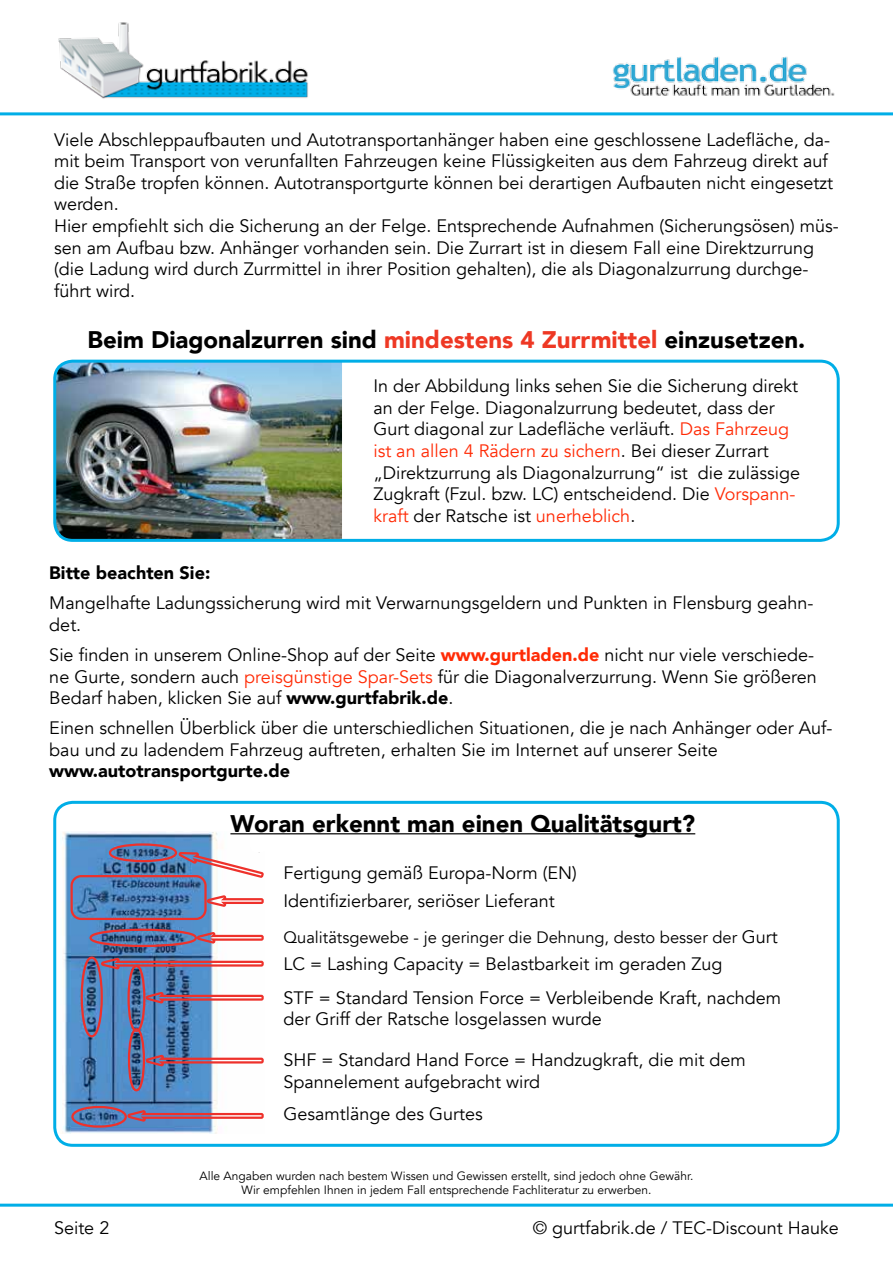
<style>
.page{position:relative;width:893px;height:1263px;background:#fff}
.page>*{position:absolute;margin:0;border:0;box-sizing:border-box;transform-origin:0 0}
.t1{font:900 24px "Avenir";color:#000}
.t2{font:18px/21.6px "Avenir";color:#000}
.t3{font:900 18px "Avenir";color:#000}
.t4{font:16.5px "Avenir";color:#000}
.t5{font:12px/14.4px "Avenir";color:#000;text-align:center}
.s1{color:#ee3824}
.s2{color:#ff2b06}
.s3{font-weight:900;color:#ff2b06}
.s4{font-weight:900}
.s5{font-size:18px}
</style>
<div class="page">
<img style="left:55px;top:361px;width:287px;height:177px">
<div style="left:53px;top:360px;width:787px;height:182px;border:3px solid #00aee7;border-radius:18px"></div>
<img style="left:60px;top:832px;width:192px;height:302px">
<img style="left:109px;top:843px;width:68px;height:19px">
<img style="left:111px;top:846px;width:64px;height:14px">
<img style="left:179px;top:852px;width:85px;height:26px">
<img style="left:181px;top:854px;width:80px;height:21px">
<img style="left:89px;top:929px;width:108px;height:18px">
<img style="left:92px;top:931px;width:103px;height:14px">
<img style="left:197px;top:932px;width:67px;height:11px">
<img style="left:199px;top:934px;width:62px;height:7px">
<img style="left:81px;top:956px;width:22px;height:81px">
<img style="left:83px;top:959px;width:18px;height:76px">
<img style="left:101px;top:958px;width:163px;height:11px">
<img style="left:103px;top:960px;width:158px;height:7px">
<img style="left:127px;top:965px;width:18px;height:67px">
<img style="left:130px;top:969px;width:13px;height:59px">
<svg style="left:130px;top:967px;width:13px;height:2px"></svg>
<img style="left:128px;top:1028px;width:17px;height:63px">
<img style="left:146px;top:992px;width:118px;height:11px">
<img style="left:148px;top:994px;width:113px;height:7px">
<img style="left:70px;top:875px;width:137px;height:45px">
<img style="left:73px;top:877px;width:131px;height:41px">
<img style="left:207px;top:895px;width:57px;height:12px">
<img style="left:209px;top:897px;width:52px;height:7px">
<img style="left:71px;top:1106px;width:56px;height:22px">
<img style="left:74px;top:1108px;width:51px;height:17px">
<img style="left:127px;top:1110px;width:137px;height:12px">
<img style="left:130px;top:1112px;width:131px;height:7px">
<img style="left:146px;top:1055px;width:118px;height:11px">
<img style="left:148px;top:1057px;width:113px;height:7px">
<div style="left:250px;top:832px;width:18px;height:21px;background:#fff;border-radius:8px"></div>
<div style="left:53px;top:801px;width:787px;height:346px;border:3px solid #00aee7;border-radius:18px"></div>
<hr style="left:230px;top:833px;width:465px;height:1px;background:#000">
<img style="left:58px;top:22px;width:250px;height:77px">
<img style="left:612px;top:56px;width:223px;height:40px">
<hr style="left:0;top:112px;width:893px;height:3px;background:#00aee7">
<hr style="left:0;top:1203px;width:893px;height:3px;background:#00aee7">
<p class="t2" style="left:54px;top:129px;width:786px">Viele Abschleppaufbauten und Autotransportanhänger haben eine geschlossene Ladefläche, da&shy;mit beim Transport von verunfallten Fahrzeugen keine Flüssigkeiten aus dem Fahrzeug direkt auf die Straße tropfen können. Autotransportgurte können bei derartigen Aufbauten nicht eingesetzt werden.<br>Hier empfiehlt sich die Sicherung an der Felge. Entsprechende Aufnahmen (Sicherungsösen) müs&shy;sen am Aufbau bzw. Anhänger vorhanden sein. Die Zurrart ist in diesem Fall eine Direktzurrung (die Ladung wird durch Zurrmittel in ihrer Position gehalten), die als Diagonalzurrung durchge&shy;führt wird.</p>
<h1 class="t1" style="left:88px;top:319px;width:719px">Beim Diagonalzurren sind <span class="s1">mindestens 4 Zurrmittel</span> einzusetzen.</h1>
<p class="t2" style="left:373px;top:376px;width:428px">In der Abbildung links sehen Sie die Sicherung direkt an der Felge. Diagonalzurrung bedeutet, dass der Gurt diagonal zur Ladefläche verläuft. <span class="s2">Das Fahrzeug ist an allen 4 Rädern zu sichern</span>. Bei dieser Zurrart „Direktzurrung als Diagonalzurrung“ ist die zulässige Zugkraft (Fzul. bzw. LC) entscheidend. Die <span class="s2">Vorspann&shy;kraft</span> der Ratsche ist <span class="s2">unerheblich</span>.</p>
<p class="t3" style="left:49px;top:558px;width:162px">Bitte beachten Sie:</p>
<p class="t2" style="left:49px;top:593px;width:766px">Mangelhafte Ladungssicherung wird mit Verwarnungsgeldern und Punkten in Flensburg geahn&shy;det.</p>
<p class="t2" style="left:49px;top:644px;width:769px">Sie finden in unserem Online-Shop auf der Seite <span class="s3">www.gurtladen.de</span> nicht nur viele verschiede&shy;ne Gurte, sondern auch <span class="s2">preisgünstige Spar-Sets</span> für die Diagonalverzurrung. Wenn Sie größeren<br>Bedarf haben, klicken Sie auf <span class="s4">www.gurtfabrik.de</span>.</p>
<p class="t2" style="left:49px;top:717px;width:785px">Einen schnellen Überblick über die unterschiedlichen Situationen, die je nach Anhänger oder Auf&shy;bau und zu ladendem Fahrzeug auftreten, erhalten Sie im Internet auf unserer Seite</p>
<p class="t3" style="left:49px;top:756px;width:242px">www.autotransportgurte.de</p>
<h1 class="t1" style="left:230px;top:803px;width:466px">Woran erkennt man einen Qualitätsgurt?</h1>
<p class="t2" style="left:283px;top:859px;width:295px;line-height:27.6px">Fertigung gemäß Europa-Norm (EN)<br>Identifizierbarer, seriöser Lieferant</p>
<p class="t4" style="left:283px;top:927px;width:496px">Qualitätsgewebe - je geringer die Dehnung, desto besser der <span class="s5">Gurt</span></p>
<p class="t2" style="left:283px;top:946px;width:499px;line-height:34px">LC = Lashing Capacity = Belastbarkeit im geraden Zug<br>STF = Standard Tension Force = Verbleibende Kraft, nachdem</p>
<p class="t2" style="left:283px;top:1008px;width:320px">der Griff der Ratsche losgelassen wurde</p>
<p class="t2" style="left:283px;top:1049px;width:464px">SHF = Standard Hand Force = Handzugkraft, die mit dem<br>Spannelement aufgebracht wird</p>
<p class="t2" style="left:283px;top:1104px;width:201px">Gesamtlänge des Gurtes</p>
<p class="t5" style="left:200px;top:1168px;width:495px">Alle Angaben wurden nach bestem Wissen und Gewissen erstellt, sind jedoch ohne Gewähr.<br>Wir empfehlen Ihnen in jedem Fall entsprechende Fachliteratur zu erwerben.</p>
<p class="t2" style="left:54px;top:1218px;width:57px">Seite 2</p>
<p class="t2" style="left:533px;top:1218px;width:308px">© gurtfabrik.de / TEC-Discount Hauke</p>
</div>
